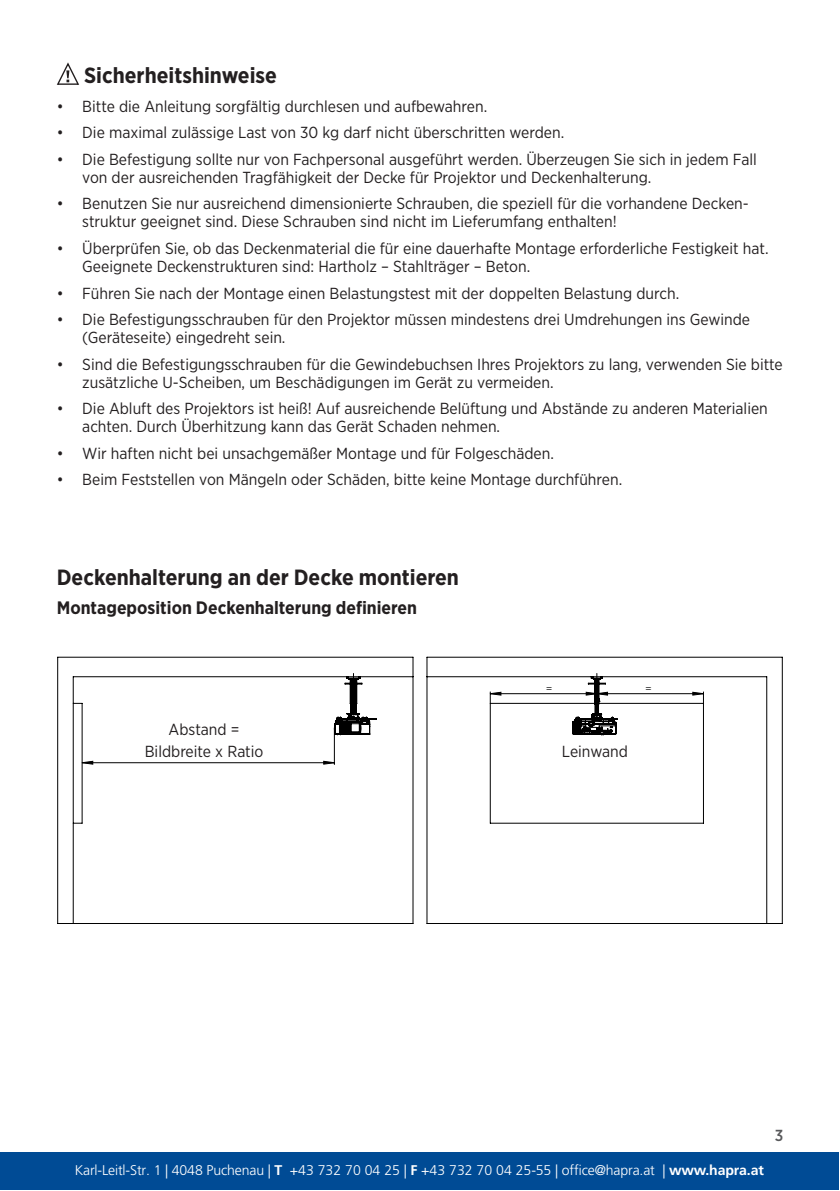
<style>
.page{position:relative;width:840px;height:1191px;background:#fff}
.page>*{position:absolute;margin:0;border:0;box-sizing:border-box;transform-origin:0 0}
.t1{font:700 22px "Gotham Narrow";color:#231f20}
.t2{font:700 18px "Gotham Narrow";color:#231f20}
.t3{font:16px/18px "Gotham Narrow";color:#231f20}
.t4{font:500 16px "Gotham Narrow";color:#57585a}
.t5{font:300 14px "Frutiger";letter-spacing:-.01em;color:#fff}
.t6{font:10px "Century Gothic";color:#000}
.s1{font-weight:700}
</style>
<div class="page">
<svg style="left:56px;top:62px;width:24px;height:23px"></svg>
<svg style="left:57px;top:656px;width:356px;height:268px"></svg>
<svg style="left:426px;top:656px;width:356px;height:268px"></svg>
<div style="left:0;top:1151px;width:837px;height:38px;background:#004b95"></div>
<h1 class="t1" style="left:84px;top:61px;width:194px">Sicherheitshinweise</h1>
<p class="t3" style="left:57px;top:97px;width:431px">• Bitte die Anleitung sorgfältig durchlesen und aufbewahren.</p>
<p class="t3" style="left:57px;top:123px;width:508px">• Die maximal zulässige Last von 30 kg darf nicht überschritten werden.</p>
<p class="t3" style="left:82px;top:150px;width:675px;text-indent:-26px">• Die Befestigung sollte nur von Fachpersonal ausgeführt werden. Überzeugen Sie sich in jedem Fall von der ausreichenden Tragfähigkeit der Decke für Projektor und Deckenhalterung.</p>
<p class="t3" style="left:82px;top:194px;width:667px;text-indent:-26px">• Benutzen Sie nur ausreichend dimensionierte Schrauben, die speziell für die vorhandene Decken&shy;struktur geeignet sind. Diese Schrauben sind nicht im Lieferumfang enthalten!</p>
<p class="t3" style="left:82px;top:239px;width:687px;text-indent:-26px">• Überprüfen Sie, ob das Deckenmaterial die für eine dauerhafte Montage erforderliche Festigkeit hat.<br>Geeignete Deckenstrukturen sind: Hartholz – Stahlträger – Beton.</p>
<p class="t3" style="left:57px;top:283px;width:623px">• Führen Sie nach der Montage einen Belastungstest mit der doppelten Belastung durch.</p>
<p class="t3" style="left:82px;top:310px;width:669px;text-indent:-26px">• Die Befestigungsschrauben für den Projektor müssen mindestens drei Umdrehungen ins Gewinde (Geräteseite) eingedreht sein.</p>
<p class="t3" style="left:82px;top:354px;width:701px;text-indent:-26px">• Sind die Befestigungsschrauben für die Gewindebuchsen Ihres Projektors zu lang, verwenden Sie bitte zusätzliche U-Scheiben, um Beschädigungen im Gerät zu vermeiden.</p>
<p class="t3" style="left:82px;top:399px;width:686px;text-indent:-26px">• Die Abluft des Projektors ist heiß! Auf ausreichende Belüftung und Abstände zu anderen Materialien achten. Durch Überhitzung kann das Gerät Schaden nehmen.</p>
<p class="t3" style="left:57px;top:443px;width:498px">• Wir haften nicht bei unsachgemäßer Montage und für Folgeschäden.</p>
<p class="t3" style="left:57px;top:470px;width:566px">• Beim Feststellen von Mängeln oder Schäden, bitte keine Montage durchführen.</p>
<h1 class="t1" style="left:57px;top:563px;width:403px">Deckenhalterung an der Decke montieren</h1>
<p class="t2" style="left:57px;top:595px;width:361px">Montageposition Deckenhalterung definieren</p>
<p class="t3" style="left:145px;top:718px;width:120px;line-height:21.8px;text-align:center">Abstand =<br>Bildbreite x Ratio</p>
<p class="t6" style="left:545px;top:681px;width:8px">=</p>
<p class="t6" style="left:645px;top:681px;width:8px">=</p>
<p class="t3" style="left:561px;top:742px;width:67px">Leinwand</p>
<p class="t5" style="left:75px;top:1162px;width:690px">Karl-Leitl-Str. 1 | 4048 Puchenau | <span class="s1">T</span> +43 732 70 04 25 | <span class="s1">F</span> +43 732 70 04 25-55 | office@hapra.at | <span class="s1">www.hapra.at</span></p>
<p class="t4" style="left:774px;top:1125px;width:10px">3</p>
</div>
